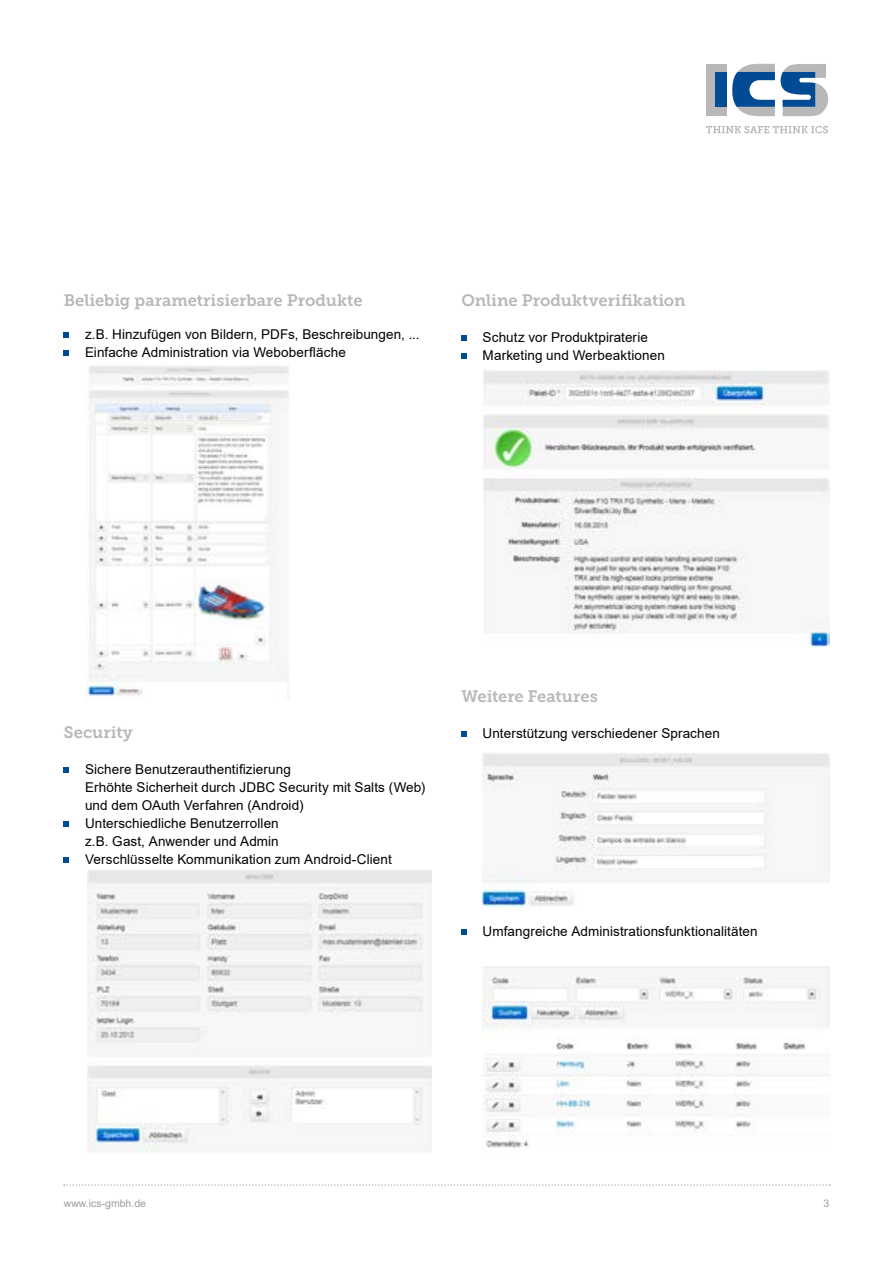
<style>
.page{position:relative;width:893px;height:1263px;background:#fff}
.page>*{position:absolute;margin:0;border:0;box-sizing:border-box;transform-origin:0 0}
.t1{font:16.5px "Museo Slab 700";color:#b9b8b8}
.t2{font:13.5px/18px "Arial";letter-spacing:.005em;color:#000}
.t3{font:10.5px "Arial";color:#9d9d9c}
</style>
<div class="page">
<div style="left:706px;top:64px;width:20px;height:51px;background:#b9b8b8"></div>
<svg style="left:732px;top:64px;width:43px;height:52px"></svg>
<div style="left:715px;top:72px;width:11px;height:35px;background:#004b93"></div>
<svg style="left:781px;top:64px;width:48px;height:52px"></svg>
<svg style="left:706px;top:126px;width:122px;height:7px"></svg>
<svg style="left:64px;top:1184px;width:766px;height:2px"></svg>
<svg style="left:64px;top:332px;width:5px;height:5px"></svg>
<svg style="left:64px;top:350px;width:5px;height:5px"></svg>
<svg style="left:64px;top:767px;width:5px;height:5px"></svg>
<svg style="left:64px;top:821px;width:5px;height:5px"></svg>
<svg style="left:64px;top:857px;width:5px;height:5px"></svg>
<svg style="left:461px;top:335px;width:5px;height:5px"></svg>
<svg style="left:461px;top:353px;width:5px;height:5px"></svg>
<svg style="left:461px;top:731px;width:5px;height:5px"></svg>
<svg style="left:461px;top:929px;width:5px;height:5px"></svg>
<img style="left:85px;top:366px;width:204px;height:333px">
<img style="left:483px;top:370px;width:346px;height:276px">
<img style="left:87px;top:870px;width:345px;height:283px">
<img style="left:483px;top:753px;width:346px;height:155px">
<img style="left:483px;top:966px;width:346px;height:182px">
<p class="t1" style="left:64px;top:291px;width:300px">Beliebig parametrisierbare Produkte</p>
<p class="t2" style="left:85px;top:325px;width:336px">z.B. Hinzufügen von Bildern, PDFs, Beschreibungen, ...<br>Einfache Administration via Weboberfläche</p>
<p class="t1" style="left:461px;top:291px;width:226px">Online Produktverifikation</p>
<p class="t2" style="left:483px;top:328px;width:184px">Schutz vor Produktpiraterie<br>Marketing und Werbeaktionen</p>
<p class="t1" style="left:64px;top:723px;width:71px">Security</p>
<p class="t2" style="left:85px;top:760px;width:342px">Sichere Benutzerauthentifizierung<br>Erhöhte Sicherheit durch JDBC Security mit Salts (Web) und dem OAuth Verfahren (Android)<br>Unterschiedliche Benutzerrollen<br>z.B. Gast, Anwender und Admin<br>Verschlüsselte Kommunikation zum Android-Client</p>
<p class="t1" style="left:461px;top:687px;width:138px">Weitere Features</p>
<p class="t2" style="left:483px;top:724px;width:239px">Unterstützung verschiedener Sprachen</p>
<p class="t2" style="left:483px;top:922px;width:276px">Umfangreiche Administrationsfunktionalitäten</p>
<p class="t3" style="left:64px;top:1196px;width:84px">www.ics-gmbh.de</p>
<p class="t3" style="left:823px;top:1196px;width:7px">3</p>
</div>
